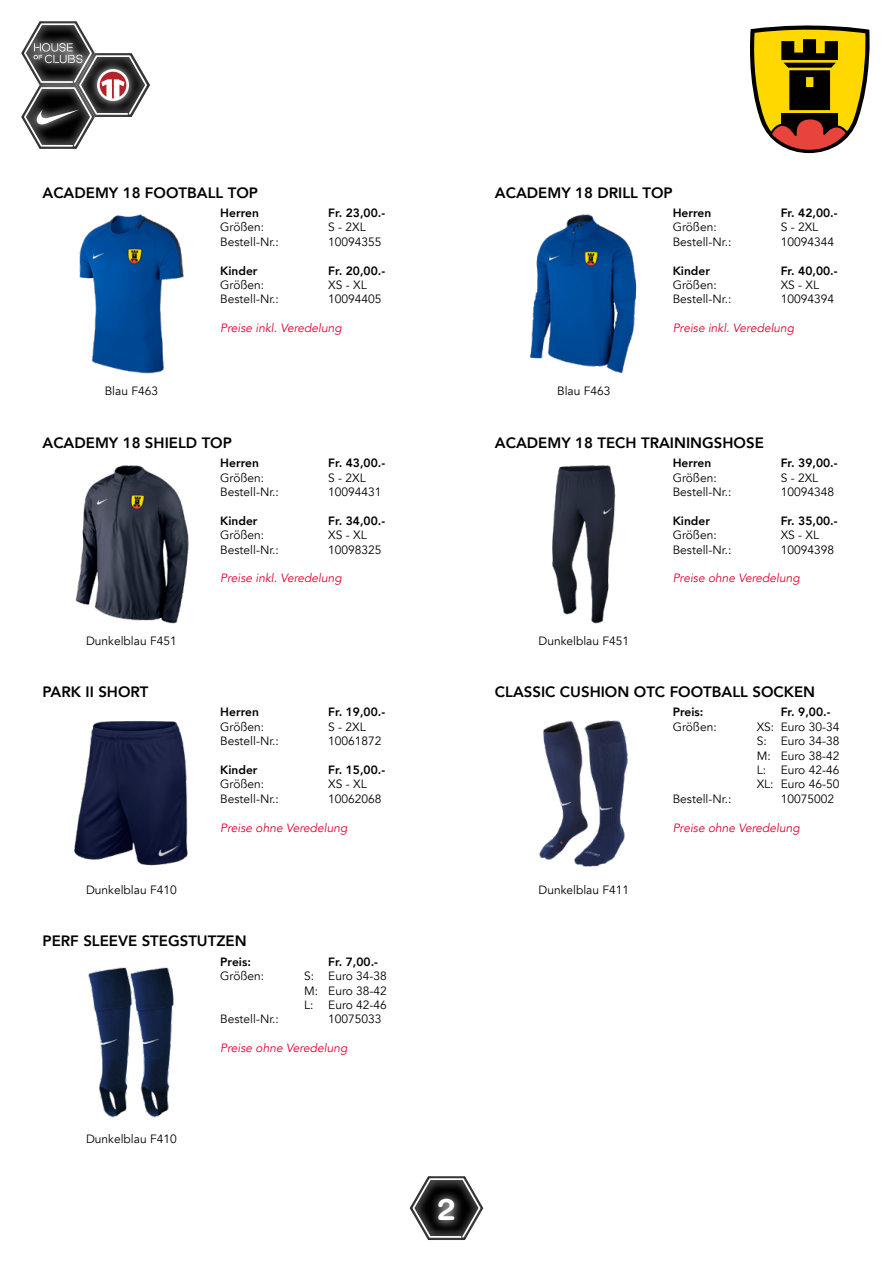
<style>
.page{position:relative;width:893px;height:1263px;background:#fff}
.page>*{position:absolute;margin:0;border:0;box-sizing:border-box;transform-origin:0 0}
.t1{font:700 30px "Helvetica Rounded LT Std";color:#fff}
.t2{font:800 15px "Avenir";color:#000}
.t3{font:12px/14.4px "Avenir";color:#000;text-align:justify}
.t4{font:800 12px "Avenir";color:#000}
.t5{font:italic 12px "Avenir";color:#dd0332}
</style>
<div class="page">
<svg style="left:410px;top:1176px;width:73px;height:64px"></svg>
<svg style="left:21px;top:21px;width:129px;height:128px"></svg>
<img style="left:79px;top:214px;width:105px;height:160px">
<img style="left:75px;top:465px;width:114px;height:159px">
<img style="left:74px;top:721px;width:114px;height:145px">
<img style="left:529px;top:214px;width:108px;height:160px">
<img style="left:552px;top:465px;width:64px;height:159px">
<img style="left:539px;top:720px;width:89px;height:147px">
<svg style="left:750px;top:25px;width:120px;height:129px;background:#a8892e"></svg>
<div style="left:429px;top:1189px;width:35px;height:40px;background:#fff;opacity:.75"></div>
<img style="left:88px;top:967px;width:86px;height:151px">
<p class="t2" style="left:43px;top:181px;width:217px">ACADEMY 18 FOOTBALL TOP</p>
<p class="t4" style="left:220px;top:203px;width:40px">Herren</p>
<p class="t4" style="left:328px;top:203px;width:58px">Fr. 23,00.-</p>
<p class="t3" style="left:220px;top:220px;width:46px">Größen:</p>
<p class="t3" style="left:328px;top:220px;width:39px">S - 2XL</p>
<p class="t3" style="left:220px;top:235px;width:60px">Bestell-Nr.:</p>
<p class="t3" style="left:328px;top:235px;width:55px">10094355</p>
<p class="t4" style="left:220px;top:261px;width:39px">Kinder</p>
<p class="t4" style="left:328px;top:261px;width:58px">Fr. 20,00.-</p>
<p class="t3" style="left:220px;top:278px;width:46px">Größen:</p>
<p class="t3" style="left:328px;top:278px;width:40px">XS - XL</p>
<p class="t3" style="left:220px;top:292px;width:60px">Bestell-Nr.:</p>
<p class="t3" style="left:328px;top:292px;width:55px">10094405</p>
<p class="t5" style="left:220px;top:321px;width:123px">Preise inkl. Veredelung</p>
<p class="t2" style="left:495px;top:181px;width:179px">ACADEMY 18 DRILL TOP</p>
<p class="t4" style="left:673px;top:203px;width:40px">Herren</p>
<p class="t4" style="left:781px;top:203px;width:58px">Fr. 42,00.-</p>
<p class="t3" style="left:673px;top:220px;width:46px">Größen:</p>
<p class="t3" style="left:781px;top:220px;width:39px">S - 2XL</p>
<p class="t3" style="left:673px;top:235px;width:60px">Bestell-Nr.:</p>
<p class="t3" style="left:781px;top:235px;width:55px">10094344</p>
<p class="t4" style="left:673px;top:261px;width:39px">Kinder</p>
<p class="t4" style="left:781px;top:261px;width:58px">Fr. 40,00.-</p>
<p class="t3" style="left:673px;top:278px;width:46px">Größen:</p>
<p class="t3" style="left:781px;top:278px;width:40px">XS - XL</p>
<p class="t3" style="left:673px;top:292px;width:60px">Bestell-Nr.:</p>
<p class="t3" style="left:781px;top:292px;width:55px">10094394</p>
<p class="t5" style="left:673px;top:321px;width:123px">Preise inkl. Veredelung</p>
<p class="t3" style="left:105px;top:383px;width:55px">Blau F463</p>
<p class="t3" style="left:557px;top:383px;width:55px">Blau F463</p>
<p class="t2" style="left:43px;top:431px;width:191px">ACADEMY 18 SHIELD TOP</p>
<p class="t2" style="left:495px;top:431px;width:270px">ACADEMY 18 TECH TRAININGSHOSE</p>
<p class="t4" style="left:220px;top:454px;width:40px">Herren</p>
<p class="t4" style="left:328px;top:454px;width:58px">Fr. 43,00.-</p>
<p class="t3" style="left:220px;top:470px;width:46px">Größen:</p>
<p class="t3" style="left:328px;top:470px;width:39px">S - 2XL</p>
<p class="t3" style="left:220px;top:485px;width:60px">Bestell-Nr.:</p>
<p class="t3" style="left:328px;top:485px;width:55px">10094431</p>
<p class="t4" style="left:220px;top:511px;width:39px">Kinder</p>
<p class="t4" style="left:328px;top:511px;width:58px">Fr. 34,00.-</p>
<p class="t3" style="left:220px;top:528px;width:46px">Größen:</p>
<p class="t3" style="left:328px;top:528px;width:40px">XS - XL</p>
<p class="t3" style="left:220px;top:542px;width:60px">Bestell-Nr.:</p>
<p class="t3" style="left:328px;top:542px;width:55px">10098325</p>
<p class="t5" style="left:220px;top:571px;width:123px">Preise inkl. Veredelung</p>
<p class="t3" style="left:86px;top:634px;width:92px">Dunkelblau F451</p>
<p class="t3" style="left:538px;top:634px;width:92px">Dunkelblau F451</p>
<p class="t4" style="left:673px;top:454px;width:40px">Herren</p>
<p class="t4" style="left:781px;top:454px;width:58px">Fr. 39,00.-</p>
<p class="t3" style="left:673px;top:470px;width:46px">Größen:</p>
<p class="t3" style="left:781px;top:470px;width:39px">S - 2XL</p>
<p class="t3" style="left:673px;top:485px;width:60px">Bestell-Nr.:</p>
<p class="t3" style="left:781px;top:485px;width:55px">10094348</p>
<p class="t4" style="left:673px;top:511px;width:39px">Kinder</p>
<p class="t4" style="left:781px;top:511px;width:58px">Fr. 35,00.-</p>
<p class="t3" style="left:673px;top:528px;width:46px">Größen:</p>
<p class="t3" style="left:781px;top:528px;width:40px">XS - XL</p>
<p class="t3" style="left:673px;top:542px;width:60px">Bestell-Nr.:</p>
<p class="t3" style="left:781px;top:542px;width:55px">10094398</p>
<p class="t5" style="left:673px;top:571px;width:129px">Preise ohne Veredelung</p>
<p class="t2" style="left:43px;top:680px;width:107px">PARK II SHORT</p>
<p class="t3" style="left:86px;top:883px;width:92px">Dunkelblau F410</p>
<p class="t4" style="left:220px;top:703px;width:40px">Herren</p>
<p class="t4" style="left:328px;top:703px;width:58px">Fr. 19,00.-</p>
<p class="t3" style="left:220px;top:720px;width:46px">Größen:</p>
<p class="t3" style="left:328px;top:720px;width:39px">S - 2XL</p>
<p class="t3" style="left:220px;top:734px;width:60px">Bestell-Nr.:</p>
<p class="t3" style="left:328px;top:734px;width:55px">10061872</p>
<p class="t4" style="left:220px;top:760px;width:39px">Kinder</p>
<p class="t4" style="left:328px;top:760px;width:58px">Fr. 15,00.-</p>
<p class="t3" style="left:220px;top:777px;width:46px">Größen:</p>
<p class="t3" style="left:328px;top:777px;width:40px">XS - XL</p>
<p class="t3" style="left:220px;top:792px;width:60px">Bestell-Nr.:</p>
<p class="t3" style="left:328px;top:792px;width:55px">10062068</p>
<p class="t5" style="left:220px;top:820px;width:129px">Preise ohne Veredelung</p>
<p class="t2" style="left:43px;top:929px;width:206px">PERF SLEEVE STEGSTUTZEN</p>
<p class="t3" style="left:86px;top:1132px;width:92px">Dunkelblau F410</p>
<p class="t4" style="left:220px;top:952px;width:32px">Preis:</p>
<p class="t4" style="left:328px;top:952px;width:51px">Fr. 7,00.-</p>
<p class="t3" style="left:220px;top:969px;width:46px">Größen:</p>
<p class="t3" style="left:304px;top:969px;width:84px">S: Euro 34-38<br>M: Euro 38-42<br>L: Euro 42-46</p>
<p class="t3" style="left:220px;top:1012px;width:60px">Bestell-Nr.:</p>
<p class="t3" style="left:328px;top:1012px;width:55px">10075033</p>
<p class="t5" style="left:220px;top:1041px;width:129px">Preise ohne Veredelung</p>
<p class="t2" style="left:495px;top:680px;width:322px">CLASSIC CUSHION OTC FOOTBALL SOCKEN</p>
<p class="t3" style="left:538px;top:883px;width:92px">Dunkelblau F411</p>
<p class="t4" style="left:673px;top:703px;width:32px">Preis:</p>
<p class="t4" style="left:781px;top:703px;width:51px">Fr. 9,00.-</p>
<p class="t3" style="left:673px;top:720px;width:46px">Größen:</p>
<p class="t3" style="left:757px;top:720px;width:84px">XS: Euro 30-34<br>S: Euro 34-38<br>M: Euro 38-42<br>L: Euro 42-46<br>XL: Euro 46-50</p>
<p class="t3" style="left:673px;top:792px;width:60px">Bestell-Nr.:</p>
<p class="t3" style="left:781px;top:792px;width:55px">10075002</p>
<p class="t5" style="left:673px;top:820px;width:129px">Preise ohne Veredelung</p>
<h1 class="t1" style="left:438px;top:1191px;width:19px">2</h1>
</div>
